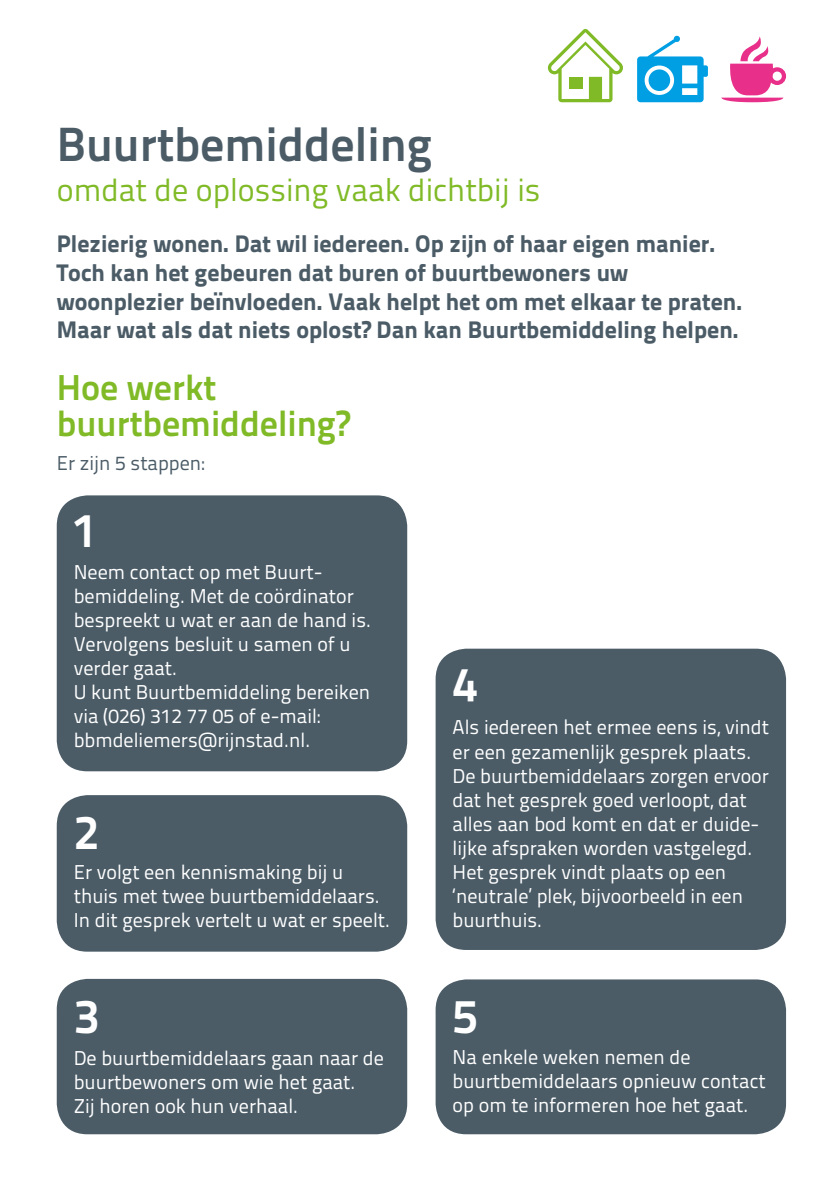
<style>
.page{position:relative;width:840px;height:1191px;background:#fff}
.page>*{position:absolute;margin:0;border:0;box-sizing:border-box;transform-origin:0 0}
.t1{font:700 48px "Titillium Text 22 L";color:#4b5c67}
.t2{font:700 48px "Titillium Text 22 L";color:#fff}
.t3{font:700 36px/36px "Titillium Text 22 L";color:#80ba27}
.t4{font:32px "Titillium Text 22 L";color:#80ba27}
.t5{font:800 24px/28.8px "Titillium Text 22 L";color:#4b5c67}
.t6{font:20px/24px "Titillium Text 22 L";color:#fff}
.t7{font:20px "Titillium Text 22 L";color:#4b5c67}
</style>
<div class="page">
<svg style="left:637px;top:35px;width:70px;height:67px"></svg>
<svg style="left:721px;top:36px;width:64px;height:66px"></svg>
<svg style="left:547px;top:29px;width:75px;height:73px"></svg>
<div style="left:568px;top:77px;width:14px;height:11px;background:#80ba27"></div>
<div style="left:435px;top:648px;width:350px;height:302px;background:#4b5c67;border-radius:31px"></div>
<div style="left:57px;top:495px;width:350px;height:276px;background:#4b5c67;border-radius:31px"></div>
<div style="left:57px;top:795px;width:350px;height:156px;background:#4b5c67;border-radius:31px"></div>
<div style="left:435px;top:979px;width:350px;height:155px;background:#4b5c67;border-radius:31px"></div>
<div style="left:57px;top:979px;width:350px;height:155px;background:#4b5c67;border-radius:31px"></div>
<h1 class="t1" style="left:57px;top:107px;width:377px">Buurtbemiddeling</h1>
<h3 class="t4" style="left:57px;top:166px;width:485px">omdat de oplossing vaak dichtbij is</h3>
<p class="t5" style="left:57px;top:228px;width:686px">Plezierig wonen. Dat wil iedereen. Op zijn of haar eigen manier.<br>Toch kan het gebeuren dat buren of buurtbewoners uw woonplezier beïnvloeden. Vaak helpt het om met elkaar te praten.<br>Maar wat als dat niets oplost? Dan kan Buurtbemiddeling helpen.</p>
<h2 class="t3" style="left:57px;top:367px;width:294px">Hoe werkt buurtbemiddeling?</h2>
<p class="t7" style="left:57px;top:448px;width:149px">Er zijn 5 stappen:</p>
<h1 class="t2" style="left:72px;top:493px;width:27px">1</h1>
<p class="t6" style="left:74px;top:559px;width:299px">Neem contact op met Buurt&shy;bemiddeling. Met de coördinator bespreekt u wat er aan de hand is.<br>Vervolgens besluit u samen of u verder gaat.<br>U kunt Buurtbemiddeling bereiken via (026) 312 77 05 of e-mail: bbmdeliemers@rijnstad.nl.</p>
<h1 class="t2" style="left:74px;top:795px;width:27px">2</h1>
<p class="t6" style="left:74px;top:859px;width:317px">Er volgt een kennismaking bij u thuis met twee buurtbemiddelaars.<br>In dit gesprek vertelt u wat er speelt.</p>
<h1 class="t2" style="left:452px;top:647px;width:27px">4</h1>
<p class="t6" style="left:452px;top:714px;width:318px">Als iedereen het ermee eens is, vindt er een gezamenlijk gesprek plaats.<br>De buurtbemiddelaars zorgen ervoor dat het gesprek goed verloopt, dat alles aan bod komt en dat er duide&shy;lijke afspraken worden vastgelegd.<br>Het gesprek vindt plaats op een ‘neutrale’ plek, bijvoorbeeld in een buurthuis.</p>
<h1 class="t2" style="left:74px;top:978px;width:27px">3</h1>
<h1 class="t2" style="left:452px;top:978px;width:27px">5</h1>
<p class="t6" style="left:74px;top:1044px;width:311px">De buurtbemiddelaars gaan naar de buurtbewoners om wie het gaat.<br>Zij horen ook hun verhaal.</p>
<p class="t6" style="left:452px;top:1043px;width:314px">Na enkele weken nemen de buurtbemiddelaars opnieuw contact op om te informeren hoe het gaat.</p>
</div>
